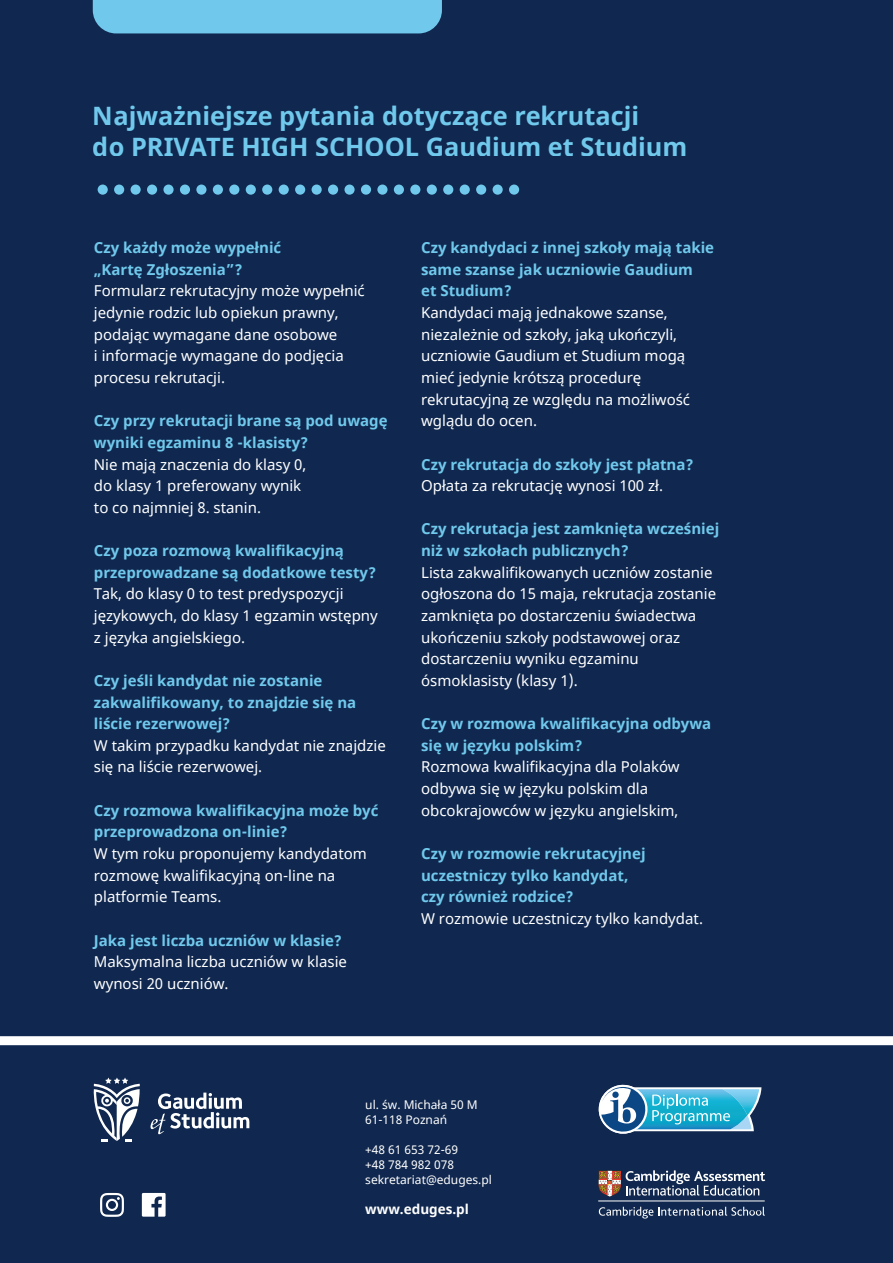
<style>
.page{position:relative;width:893px;height:1263px;background:#10284f}
.page>*{position:absolute;margin:0;border:0;box-sizing:border-box;transform-origin:0 0}
.t1{font:700 25.35px/30.9px "Noto Sans";color:#70c9ec}
.t2{font:15px/21.6px "Noto Sans";color:#fff}
.t3{font:700 15px/21.6px "Noto Sans";color:#70c9ec}
.t4{font:700 13.5px "Noto Sans";color:#fff}
.t5{font:12px/15px "Noto Sans";color:#fff}
</style>
<div class="page">
<div style="left:98px;top:185px;width:10px;height:10px;background:#70c9ec;border-radius:50%"></div>
<div style="left:114px;top:185px;width:10px;height:10px;background:#70c9ec;border-radius:50%"></div>
<div style="left:131px;top:185px;width:10px;height:10px;background:#70c9ec;border-radius:50%"></div>
<div style="left:147px;top:185px;width:10px;height:10px;background:#70c9ec;border-radius:50%"></div>
<div style="left:163px;top:185px;width:11px;height:10px;background:#70c9ec;border-radius:50%"></div>
<div style="left:180px;top:185px;width:10px;height:10px;background:#70c9ec;border-radius:50%"></div>
<div style="left:196px;top:185px;width:10px;height:10px;background:#70c9ec;border-radius:50%"></div>
<div style="left:213px;top:185px;width:10px;height:10px;background:#70c9ec;border-radius:50%"></div>
<div style="left:229px;top:185px;width:10px;height:10px;background:#70c9ec;border-radius:50%"></div>
<div style="left:246px;top:185px;width:10px;height:10px;background:#70c9ec;border-radius:50%"></div>
<div style="left:262px;top:185px;width:10px;height:10px;background:#70c9ec;border-radius:50%"></div>
<div style="left:279px;top:185px;width:10px;height:10px;background:#70c9ec;border-radius:50%"></div>
<div style="left:295px;top:185px;width:10px;height:10px;background:#70c9ec;border-radius:50%"></div>
<div style="left:312px;top:185px;width:10px;height:10px;background:#70c9ec;border-radius:50%"></div>
<div style="left:328px;top:185px;width:10px;height:10px;background:#70c9ec;border-radius:50%"></div>
<div style="left:344px;top:185px;width:11px;height:10px;background:#70c9ec;border-radius:50%"></div>
<div style="left:361px;top:185px;width:10px;height:10px;background:#70c9ec;border-radius:50%"></div>
<div style="left:377px;top:185px;width:10px;height:10px;background:#70c9ec;border-radius:50%"></div>
<div style="left:394px;top:185px;width:10px;height:10px;background:#70c9ec;border-radius:50%"></div>
<div style="left:410px;top:185px;width:10px;height:10px;background:#70c9ec;border-radius:50%"></div>
<div style="left:427px;top:185px;width:10px;height:10px;background:#70c9ec;border-radius:50%"></div>
<div style="left:443px;top:185px;width:10px;height:10px;background:#70c9ec;border-radius:50%"></div>
<div style="left:460px;top:185px;width:10px;height:10px;background:#70c9ec;border-radius:50%"></div>
<div style="left:476px;top:185px;width:10px;height:10px;background:#70c9ec;border-radius:50%"></div>
<div style="left:493px;top:185px;width:10px;height:10px;background:#70c9ec;border-radius:50%"></div>
<div style="left:509px;top:185px;width:10px;height:10px;background:#70c9ec;border-radius:50%"></div>
<div style="left:93px;top:0;width:349px;height:33px;background:#70c9ec"></div>
<svg style="left:151px;top:1092px;width:98px;height:42px"></svg>
<svg style="left:100px;top:1193px;width:24px;height:24px"></svg>
<svg style="left:142px;top:1193px;width:24px;height:24px"></svg>
<svg style="left:598px;top:1170px;width:167px;height:27px"></svg>
<svg style="left:599px;top:1207px;width:166px;height:11px"></svg>
<hr style="left:598px;top:1201px;width:167px;height:1px;background:#fff">
<svg style="left:598px;top:1084px;width:163px;height:50px;background:#569fbf"></svg>
<div style="left:0;top:1036px;width:893px;height:9px;background:#fff"></div>
<svg style="left:94px;top:1077px;width:46px;height:64px"></svg>
<h1 class="t1" style="left:93px;top:101px;width:596px">Najważniejsze pytania dotyczące rekrutacji<br>do PRIVATE HIGH SCHOOL Gaudium et Studium</h1>
<p class="t3" style="left:94px;top:237px;width:189px">Czy każdy może wypełnić „Kartę Zgłoszenia”?</p>
<p class="t2" style="left:94px;top:281px;width:272px">Formularz rekrutacyjny może wypełnić jedynie rodzic lub opiekun prawny, podając wymagane dane osobowe<br>i informacje wymagane do podjęcia procesu rekrutacji.</p>
<p class="t3" style="left:94px;top:410px;width:295px">Czy przy rekrutacji brane są pod uwagę wyniki egzaminu 8 -klasisty?</p>
<p class="t2" style="left:94px;top:454px;width:214px">Nie mają znaczenia do klasy 0, do klasy 1 preferowany wynik to co najmniej 8. stanin.</p>
<p class="t3" style="left:94px;top:540px;width:284px">Czy poza rozmową kwalifikacyjną przeprowadzane są dodatkowe testy?</p>
<p class="t2" style="left:94px;top:584px;width:285px">Tak, do klasy 0 to test predyspozycji językowych, do klasy 1 egzamin wstępny z języka angielskiego.</p>
<p class="t3" style="left:94px;top:670px;width:264px">Czy jeśli kandydat nie zostanie zakwalifikowany, to znajdzie się na liście rezerwowej?</p>
<p class="t2" style="left:94px;top:735px;width:293px">W takim przypadku kandydat nie znajdzie się na liście rezerwowej.</p>
<p class="t3" style="left:94px;top:800px;width:286px">Czy rozmowa kwalifikacyjna może być przeprowadzona on-linie?</p>
<p class="t2" style="left:94px;top:843px;width:274px">W tym roku proponujemy kandydatom rozmowę kwalifikacyjną on-line na platformie Teams.</p>
<p class="t3" style="left:94px;top:930px;width:250px">Jaka jest liczba uczniów w klasie?</p>
<p class="t2" style="left:94px;top:951px;width:255px">Maksymalna liczba uczniów w klasie wynosi 20 uczniów.</p>
<p class="t3" style="left:421px;top:237px;width:294px">Czy kandydaci z innej szkoły mają takie same szanse jak uczniowie Gaudium<br>et Studium?</p>
<p class="t2" style="left:421px;top:302px;width:270px">Kandydaci mają jednakowe szanse, niezależnie od szkoły, jaką ukończyli, uczniowie Gaudium et Studium mogą mieć jedynie krótszą procedurę rekrutacyjną ze względu na możliwość wglądu do ocen.</p>
<p class="t3" style="left:421px;top:454px;width:274px">Czy rekrutacja do szkoły jest płatna?</p>
<p class="t2" style="left:421px;top:475px;width:243px">Opłata za rekrutację wynosi 100 zł.</p>
<p class="t3" style="left:421px;top:518px;width:300px">Czy rekrutacja jest zamknięta wcześniej niż w szkołach publicznych?</p>
<p class="t2" style="left:421px;top:562px;width:297px">Lista zakwalifikowanych uczniów zostanie ogłoszona do 15 maja, rekrutacja zostanie zamknięta po dostarczeniu świadectwa ukończeniu szkoły podstawowej oraz dostarczeniu wyniku egzaminu ósmoklasisty (klasy 1).</p>
<p class="t3" style="left:421px;top:713px;width:292px">Czy w rozmowa kwalifikacyjna odbywa się w języku polskim?</p>
<p class="t2" style="left:421px;top:757px;width:260px">Rozmowa kwalifikacyjna dla Polaków odbywa się w języku polskim dla obcokrajowców w języku angielskim,</p>
<p class="t3" style="left:421px;top:843px;width:226px">Czy w rozmowie rekrutacyjnej uczestniczy tylko kandydat, czy również rodzice?</p>
<p class="t2" style="left:421px;top:908px;width:283px">W rozmowie uczestniczy tylko kandydat.</p>
<p class="t5" style="left:365px;top:1097px;width:114px">ul. św. Michała 50 M<br>61-118 Poznań</p>
<p class="t5" style="left:365px;top:1142px;width:128px">+48 61 653 72-69<br>+48 784 982 078 sekretariat@eduges.pl</p>
<p class="t4" style="left:365px;top:1199px;width:105px">www.eduges.pl</p>
</div>
